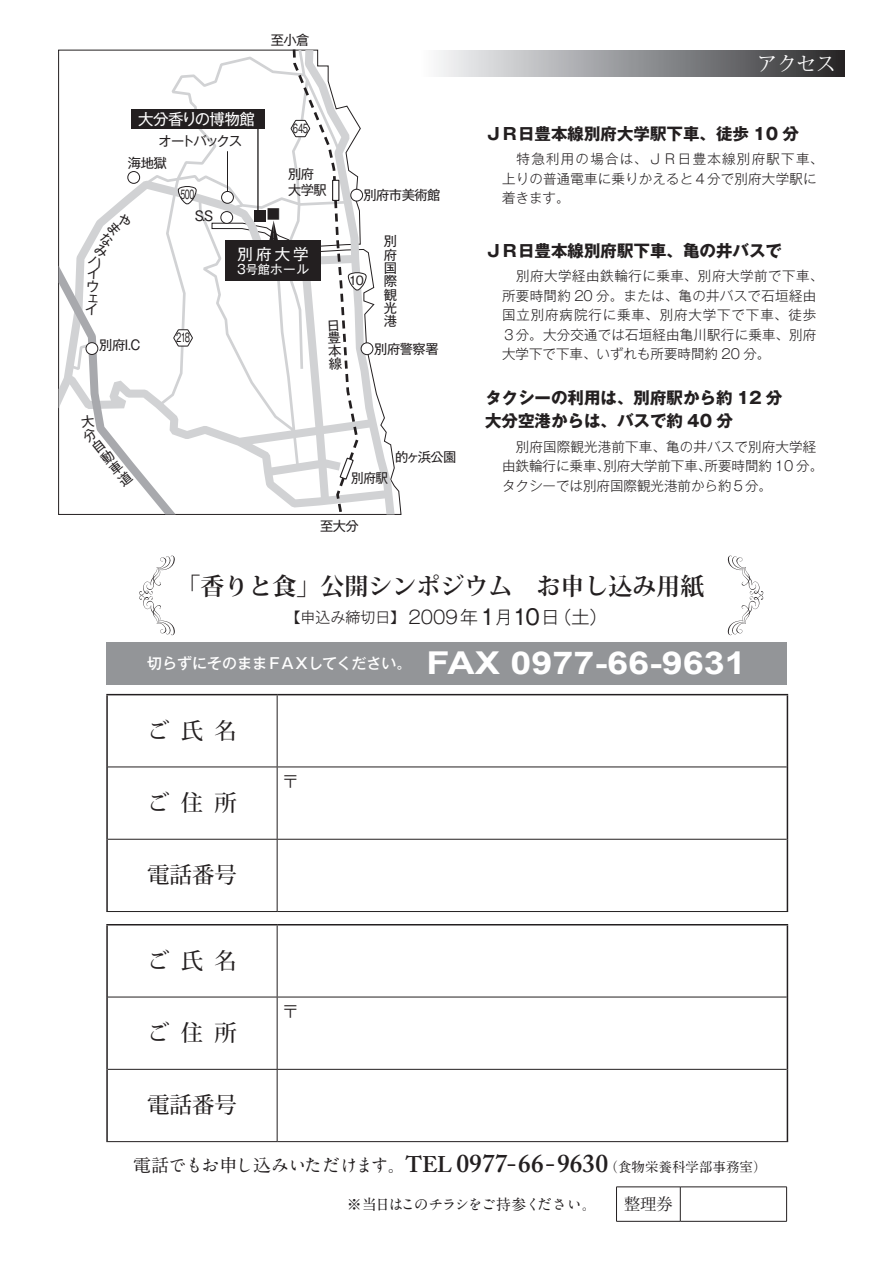
<style>
.page{position:relative;width:893px;height:1263px;background:#fff}
.page>*{position:absolute;margin:0;border:0;box-sizing:border-box;transform-origin:0 0}
.t1{font:700 31.5px "Arial";color:#fff;scale:1.2 1}
.t2{font:600 25.5px "Adobe Caslon Pro";color:#231f20}
.t3{font:700 24px "Koz Min Pro";color:#231f20}
.t4{font:500 22.5px "Koz Min Pro";letter-spacing:.5em;color:#231f20}
.t5{font:600 22.5px "Adobe Caslon Pro";color:#231f20}
.t6{font:21px "Gothic MB101 Pro";color:#231f20}
.t7{font:19.5px "Koz Min Pro";color:#fff}
.t8{font:700 18px "A1 Mincho Std";letter-spacing:-.05em;color:#231f20}
.t9{font:300 18px "Gothic MB101 Pro";color:#231f20}
.t10{font:300 18px "Koz Min Pro";color:#231f20}
.t11{font:700 16.5px/23.2px "Gothic MB101 Pro";color:#231f20}
.t12{font:16.2px "Koz Min Pro";color:#231f20}
.t13{font:15.45px "Gothic MB101 Pro";letter-spacing:-.04em;color:#fff}
.t14{font:500 15px "Gothic MB101 Pro";color:#fff}
.t15{font:700 15px "A1 Mincho Std";letter-spacing:-.11em;color:#231f20}
.t16{font:300 15px "Gothic MB101 Pro";color:#231f20}
.t17{font:300 13.5px/19.5px "Gothic MB101 Pro";letter-spacing:.015em;color:#231f20}
.t18{font:700 13.5px "A1 Mincho Std";color:#231f20}
.t19{font:13.35px/13.4px "Gothic MB101 Pro";letter-spacing:-.04em;color:#231f20;text-align:justify}
.t20{font:13.35px "Gothic MB101 Pro";letter-spacing:-.1em;color:#231f20}
.t21{font:13.35px "Gothic MB101 Pro";letter-spacing:-.04em;color:#231f20;scale:.95 1}
.t22{font:12.6px "Gothic MB101 Pro";color:#fff}
.t23{font:11.85px "Gothic MB101 Pro";letter-spacing:-.08em;color:#231f20;scale:.65 1}
.t24{font:11.85px "Gothic MB101 Pro";letter-spacing:-.08em;color:#231f20;scale:.6 1}
.t25{font:11.85px "Gothic MB101 Pro";letter-spacing:-.08em;color:#231f20}
.s1{font-size:12.15px}
.s2{font-family:"M News M Pro"}
</style>
<div class="page">
<hr style="left:277px;top:695px;width:1px;height:71px;background:#231f20">
<hr style="left:108px;top:766px;width:169px;height:1px;background:#231f20">
<hr style="left:108px;top:839px;width:169px;height:1px;background:#231f20">
<hr style="left:106px;top:911px;width:171px;height:1px;background:#231f20">
<hr style="left:106px;top:694px;width:171px;height:1px;background:#231f20">
<hr style="left:106px;top:695px;width:2px;height:72px;background:#231f20">
<hr style="left:277px;top:694px;width:511px;height:1px;background:#231f20">
<hr style="left:106px;top:767px;width:2px;height:72px;background:#231f20">
<hr style="left:106px;top:839px;width:2px;height:72px;background:#231f20">
<hr style="left:277px;top:766px;width:510px;height:1px;background:#231f20">
<hr style="left:277px;top:767px;width:1px;height:72px;background:#231f20">
<hr style="left:277px;top:839px;width:510px;height:1px;background:#231f20">
<hr style="left:277px;top:840px;width:1px;height:71px;background:#231f20">
<hr style="left:277px;top:911px;width:511px;height:1px;background:#231f20">
<hr style="left:787px;top:695px;width:1px;height:72px;background:#231f20">
<hr style="left:787px;top:767px;width:1px;height:72px;background:#231f20">
<hr style="left:787px;top:839px;width:1px;height:72px;background:#231f20">
<hr style="left:277px;top:925px;width:1px;height:72px;background:#231f20">
<hr style="left:108px;top:997px;width:169px;height:1px;background:#231f20">
<hr style="left:108px;top:1069px;width:169px;height:1px;background:#231f20">
<hr style="left:106px;top:1141px;width:171px;height:1px;background:#231f20">
<hr style="left:106px;top:924px;width:171px;height:1px;background:#231f20">
<hr style="left:106px;top:925px;width:2px;height:72px;background:#231f20">
<hr style="left:277px;top:924px;width:511px;height:1px;background:#231f20">
<hr style="left:106px;top:997px;width:2px;height:72px;background:#231f20">
<hr style="left:106px;top:1069px;width:2px;height:72px;background:#231f20">
<hr style="left:277px;top:997px;width:510px;height:1px;background:#231f20">
<hr style="left:277px;top:997px;width:1px;height:72px;background:#231f20">
<hr style="left:277px;top:1069px;width:510px;height:1px;background:#231f20">
<hr style="left:277px;top:1070px;width:1px;height:71px;background:#231f20">
<hr style="left:277px;top:1141px;width:511px;height:1px;background:#231f20">
<hr style="left:787px;top:925px;width:1px;height:72px;background:#231f20">
<hr style="left:787px;top:997px;width:1px;height:72px;background:#231f20">
<hr style="left:787px;top:1069px;width:1px;height:72px;background:#231f20">
<div style="left:419px;top:51px;width:425px;height:25px;background:linear-gradient(to right,#fcfdff,#2d2d30)"></div>
<hr style="left:616px;top:1186px;width:64px;height:1px;background:#231f20">
<hr style="left:616px;top:1187px;width:1px;height:34px;background:#231f20">
<hr style="left:680px;top:1186px;width:107px;height:1px;background:#231f20">
<hr style="left:680px;top:1187px;width:1px;height:34px;background:#231f20">
<hr style="left:786px;top:1187px;width:1px;height:34px;background:#231f20">
<hr style="left:616px;top:1221px;width:64px;height:1px;background:#231f20">
<hr style="left:680px;top:1221px;width:107px;height:1px;background:#231f20">
<svg style="left:58px;top:50px;width:344px;height:465px"></svg>
<svg style="left:59px;top:50px;width:336px;height:464px"></svg>
<svg style="left:178px;top:185px;width:19px;height:20px"></svg>
<svg style="left:290px;top:49px;width:47px;height:134px"></svg>
<div style="left:332px;top:180px;width:7px;height:21px;border:1px solid #231f20"></div>
<svg style="left:333px;top:197px;width:34px;height:318px"></svg>
<div style="left:221px;top:212px;width:12px;height:11px;background:#fff;border-radius:50%"></div>
<div style="left:220px;top:211px;width:13px;height:13px;border:1px solid #231f20;border-radius:50%"></div>
<div style="left:222px;top:191px;width:11px;height:12px;background:#fff;border-radius:50%"></div>
<div style="left:221px;top:191px;width:13px;height:13px;border:1px solid #231f20;border-radius:50%"></div>
<div style="left:128px;top:172px;width:12px;height:11px;background:#fff;border-radius:50%"></div>
<div style="left:127px;top:171px;width:13px;height:13px;border:1px solid #231f20;border-radius:50%"></div>
<div style="left:351px;top:189px;width:12px;height:12px;background:#fff;border-radius:50%"></div>
<div style="left:350px;top:189px;width:13px;height:12px;border:1px solid #231f20;border-radius:50%"></div>
<div style="left:361px;top:343px;width:12px;height:12px;background:#fff;border-radius:50%"></div>
<div style="left:361px;top:342px;width:12px;height:13px;border:1px solid #231f20;border-radius:50%"></div>
<div style="left:254px;top:211px;width:12px;height:11px;background:#231f20"></div>
<div style="left:131px;top:109px;width:134px;height:20px;background:#231f20"></div>
<div style="left:225px;top:240px;width:96px;height:40px;background:#231f20"></div>
<hr style="left:257px;top:125px;width:2px;height:88px;background:#231f20">
<hr style="left:227px;top:151px;width:1px;height:40px;background:#231f20">
<svg style="left:269px;top:220px;width:9px;height:20px"></svg>
<div style="left:106px;top:642px;width:681px;height:42px;background:#939598"></div>
<svg style="left:139px;top:555px;width:36px;height:80px"></svg>
<svg style="left:727px;top:555px;width:36px;height:80px"></svg>
<svg style="left:59px;top:212px;width:134px;height:302px"></svg>
<p class="t19" style="left:271px;top:31px;width:40px">至小倉</p>
<p class="t13" style="left:138px;top:106px;width:118px">大分香りの博物館</p>
<p class="t20" style="left:159px;top:130px;width:85px">オートバックス</p>
<p class="t19" style="left:128px;top:155px;width:40px">海地獄</p>
<p class="t24" style="left:180px;top:184px;width:25px">500</p>
<p class="t19" style="left:195px;top:207px;width:20px">S.S</p>
<p class="t23" style="left:293px;top:119px;width:25px">645</p>
<p class="t19" style="left:267px;top:206px;width:15px">■</p>
<p class="t19" style="left:288px;top:164px;width:40px;line-height:15.9px">別府大学駅</p>
<p class="t19" style="left:99px;top:336px;width:43px">別府I C.</p>
<p class="t23" style="left:176px;top:328px;width:23px">218</p>
<p class="t13" style="left:237px;top:241px;width:73px">別府大学</p>
<p class="t22" style="left:237px;top:259px;width:73px">3<span class="s1">号館</span>ホール</p>
<p class="t19" style="left:327px;top:317px;width:8px;line-height:12.6px;rotate:-3deg">日豊本線</p>
<p class="t19" style="left:363px;top:187px;width:79px">別府市美術館</p>
<p class="t25" style="left:349px;top:270px;width:16px">10</p>
<p class="t19" style="left:384px;top:233px;width:15px">別府国際観光港</p>
<p class="t19" style="left:374px;top:340px;width:66px">別府警察署</p>
<p class="t21" style="left:351px;top:466px;width:40px">別府駅</p>
<p class="t19" style="left:395px;top:448px;width:63px">的ヶ浜公園</p>
<p class="t19" style="left:320px;top:517px;width:40px">至大分</p>
<h3 class="t7" style="left:758px;top:50px;width:80px">アクセス</h3>
<p class="t11" style="left:485px;top:120px;width:315px">ＪＲ日豊本線別府大学駅下車、徒歩 10 分</p>
<p class="t17" style="left:502px;top:148px;width:323px">　特急利用の場合は、ＪＲ日豊本線別府駅下車、上りの普通電車に乗りかえると４分で別府大学駅に着きます。</p>
<p class="t11" style="left:485px;top:237px;width:298px">ＪＲ日豊本線別府駅下車、亀の井バスで</p>
<p class="t17" style="left:502px;top:265px;width:323px">　別府大学経由鉄輪行に乗車、別府大学前で下車、所要時間約 20 分。または、亀の井バスで石垣経由国立別府病院行に乗車、別府大学下で下車、徒歩<br>３分。大分交通では石垣経由亀川駅行に乗車、別府大学下で下車、いずれも所要時間約 20 分。</p>
<p class="t11" style="left:485px;top:384px;width:299px">タクシーの利用は、別府駅から約 12 分大分空港からは、バスで約 40 分</p>
<p class="t17" style="left:705px;top:435px;width:120px;text-indent:-202px">　別府国際観光港前下車、亀の井バスで別府大学経所要時間約 10 分。</p>
<p class="t17" style="left:603px;top:454px;width:109px">別府大学前下車、</p>
<p class="t17" style="left:502px;top:454px;width:271px">由鉄輪行に乗車、<br>タクシーでは別府国際観光港前から約５分。</p>
<h3 class="t3" style="left:176px;top:568px;width:530px">「香りと食」公開シンポジウム　お申し込み用紙</h3>
<h3 class="t9" style="left:553px;top:602px;width:55px">（土(</h3>
<h3 class="t6" style="left:513px;top:600px;width:29px">10</h3>
<h3 class="t9" style="left:408px;top:602px;width:71px">2009年</h3>
<h3 class="t6" style="left:480px;top:600px;width:16px">1</h3>
<h3 class="t9" style="left:495px;top:602px;width:19px">月</h3>
<h3 class="t9" style="left:542px;top:602px;width:19px">日</h3>
<p class="t16" style="left:285px;top:605px;width:121px"><span class="s2">【</span>申込み締切日<span class="s2">】</span></p>
<h1 class="t1" style="left:426px;top:642px;width:268px">FAX 0977-66-9631</h1>
<p class="t14" style="left:147px;top:650px;width:281px">切らずにそのままＦＡＸしてください。　</p>
<h3 class="t4" style="left:147px;top:714px;width:91px">ご氏名</h3>
<h3 class="t4" style="left:147px;top:786px;width:91px">ご住所</h3>
<h3 class="t4" style="left:147px;top:859px;width:91px">電話番号</h3>
<h3 class="t10" style="left:281px;top:768px;width:19px">〒</h3>
<h3 class="t4" style="left:147px;top:944px;width:91px">ご氏名</h3>
<h3 class="t4" style="left:147px;top:1016px;width:91px">ご住所</h3>
<h3 class="t10" style="left:281px;top:998px;width:19px">〒</h3>
<h3 class="t4" style="left:147px;top:1089px;width:91px">電話番号</h3>
<h3 class="t8" style="left:133px;top:1150px;width:274px">電話でもお申し込みいただけます。</h3>
<h2 class="t2" style="left:456px;top:1148px;width:153px">0977-66-9630</h2>
<h3 class="t5" style="left:406px;top:1151px;width:48px">TEL</h3>
<p class="t18" style="left:604px;top:1156px;width:163px">（食物栄養科学部事務室(</p>
<p class="t15" style="left:347px;top:1192px;width:252px">※当日はこのチラシをご持参ください。</p>
<p class="t12" style="left:624px;top:1193px;width:50px">整理券</p>
</div>
